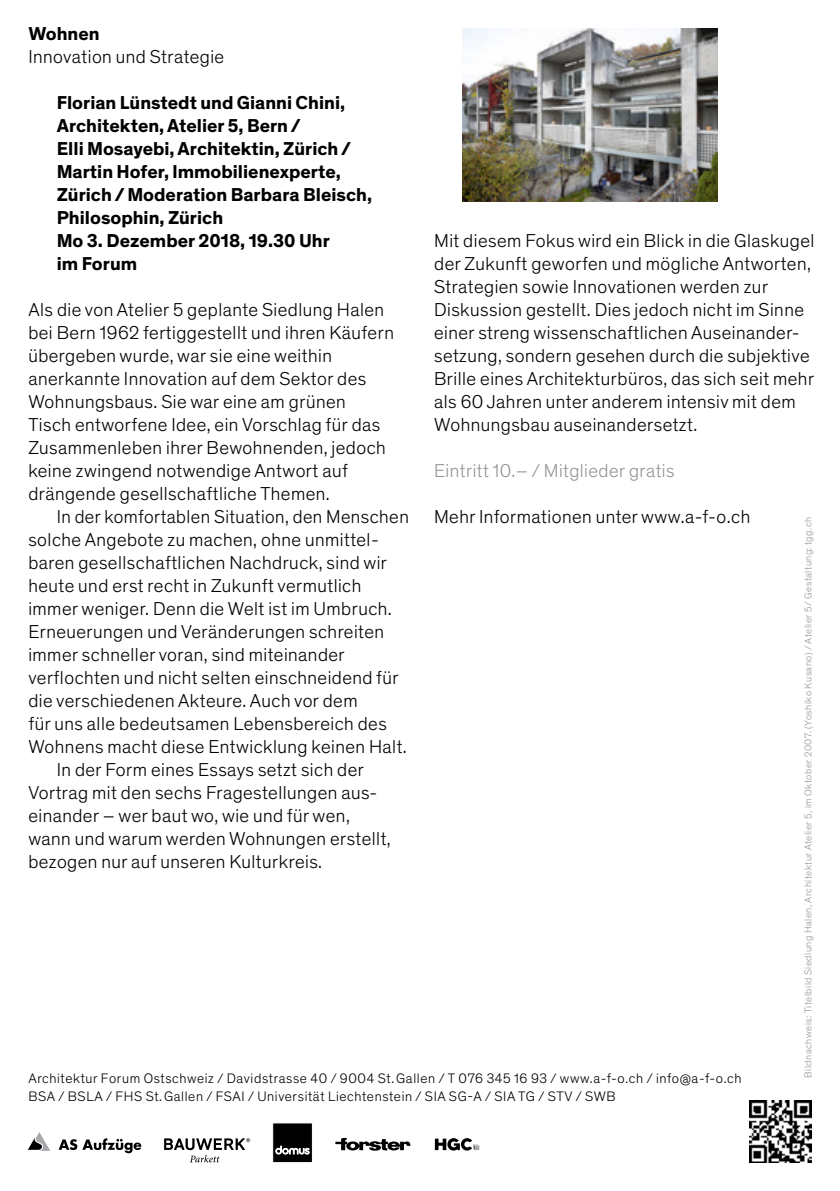
<style>
.page{position:relative;width:840px;height:1191px;background:#fff}
.page>*{position:absolute;margin:0;border:0;box-sizing:border-box;transform-origin:0 0}
.Text_9_5_light{font:300 19px/23px "Theinhardt";letter-spacing:.025em;color:#000}
.Text_9_5_light_-_5mm{font:300 19px/23px "Theinhardt";letter-spacing:.025em;color:#000}
.Text_9_5_bold_-_5mm{font:700 19px/23px "Theinhardt";color:#000}
.Text_9_5_light_grau{font:300 19px "Theinhardt";letter-spacing:.025em;color:#939598}
.Text_9_5_bold{font:700 19px "Theinhardt";color:#000}
.Text_7_light{font:300 14px "Theinhardt";letter-spacing:.045em;color:#000}
.Bildnachweis{font:300 10px "Theinhardt";letter-spacing:.05em;color:#939598}
</style>
<div class="page">
<img style="left:749px;top:1100px;width:62px;height:62px">
<svg style="left:335px;top:1137px;width:75px;height:13px"></svg>
<svg style="left:164px;top:1138px;width:86px;height:24px"></svg>
<svg style="left:434px;top:1138px;width:45px;height:12px"></svg>
<svg style="left:28px;top:1132px;width:22px;height:18px"></svg>
<svg style="left:59px;top:1138px;width:82px;height:15px"></svg>
<svg style="left:272px;top:1123px;width:40px;height:39px;background:#242424"></svg>
<img style="left:462px;top:28px;width:255px;height:173px">
<p class="Text_9_5_bold" style="left:28px;top:22px;width:73px">Wohnen</p>
<p class="Text_9_5_light" style="left:28px;top:45px;width:197px">Innovation und Strategie</p>
<p class="Text_9_5_bold_-_5mm" style="left:57px;top:92px;width:296px">Florian Lünstedt und Gianni Chini, Architekten, Atelier 5, Bern /<br>Elli Mosayebi, Architektin, Zürich / Martin Hofer, lmmobilienexperte,</p>
<p class="Text_9_5_bold_-_5mm" style="left:57px;top:184px;width:316px">Zürich / Moderation Barbara Bleisch,<br>Philosophin, Zürich</p>
<p class="Text_9_5_bold_-_5mm" style="left:57px;top:230px;width:274px">Mo 3. Dezember 2018, 19.30 Uhr im Forum</p>
<p class="Text_9_5_light" style="left:28px;top:298px;width:367px">Als die von Atelier 5 geplante Siedlung Halen bei Bern 1962 fertiggestellt und ihren Käufern übergeben wurde, war sie eine weithin anerkannte Innovation auf dem Sektor des Wohnungsbaus. Sie war eine am grünen<br>Tisch entworfene Idee, ein Vorschlag für das Zusammenleben ihrer Bewohnenden, jedoch keine zwingend notwendige Antwort auf drängende gesellschaftliche Themen.</p>
<p class="Text_9_5_light_-_5mm" style="left:28px;top:505px;width:382px;text-indent:28px">In der komfortablen Situation, den Menschen solche Angebote zu machen, ohne unmittel&shy;baren gesellschaftlichen Nachdruck, sind wir heute und erst recht in Zukunft vermutlich immer weniger. Denn die Welt ist im Umbruch.<br>Erneuerungen und Veränderungen schreiten immer schneller voran, sind miteinander verflochten und nicht selten einschneidend für die verschiedenen Akteure. Auch vor dem<br>für uns alle bedeutsamen Lebensbereich des Wohnens macht diese Entwicklung keinen Halt.</p>
<p class="Text_9_5_light_-_5mm" style="left:28px;top:758px;width:364px;text-indent:28px">In der Form eines Essays setzt sich der Vortrag mit den sechs Fragestellungen aus&shy;einander – wer baut wo, wie und für wen, wann und warum werden Wohnungen erstellt, bezogen nur auf unseren Kulturkreis.</p>
<p class="Text_9_5_light" style="left:434px;top:229px;width:381px">Mit diesem Fokus wird ein Blick in die Glaskugel der Zukunft geworfen und mögliche Antworten, Strategien sowie Innovationen werden zur Diskussion gestellt. Dies jedoch nicht im Sinne einer streng wissenschaftlichen Auseinander&shy;setzung, sondern gesehen durch die subjektive Brille eines Architekturbüros, das sich seit mehr als 60 Jahren unter anderem intensiv mit dem Wohnungsbau auseinandersetzt.</p>
<p class="Text_9_5_light_grau" style="left:434px;top:460px;width:242px">Eintritt 10.– / Mitglieder gratis</p>
<p class="Text_9_5_light" style="left:434px;top:505px;width:317px">Mehr Informationen unter www.a-f-o.ch</p>
<p class="Bildnachweis" style="left:802px;top:1077px;width:562px;rotate:-90deg">Bildnachweis: Titelbild Siedlung Halen, Architektur Atelier 5, im Oktober 2007. (Yoshiko Kusano) / Atelier 5/ Gestaltung: tgg.ch</p>
<p class="Text_7_light" style="left:28px;top:1070px;width:714px">Architektur Forum Ostschweiz / Davidstrasse 40 / 9004 St. Gallen / T 076 345 16 93 / www.a-f-o.ch / info@a-f-o.ch</p>
<p class="Text_7_light" style="left:28px;top:1088px;width:588px">BSA / BSLA / FHS St. Gallen / FSAI / Universität Liechtenstein / SIA SG-A / SIA TG / STV / SWB</p>
</div>
